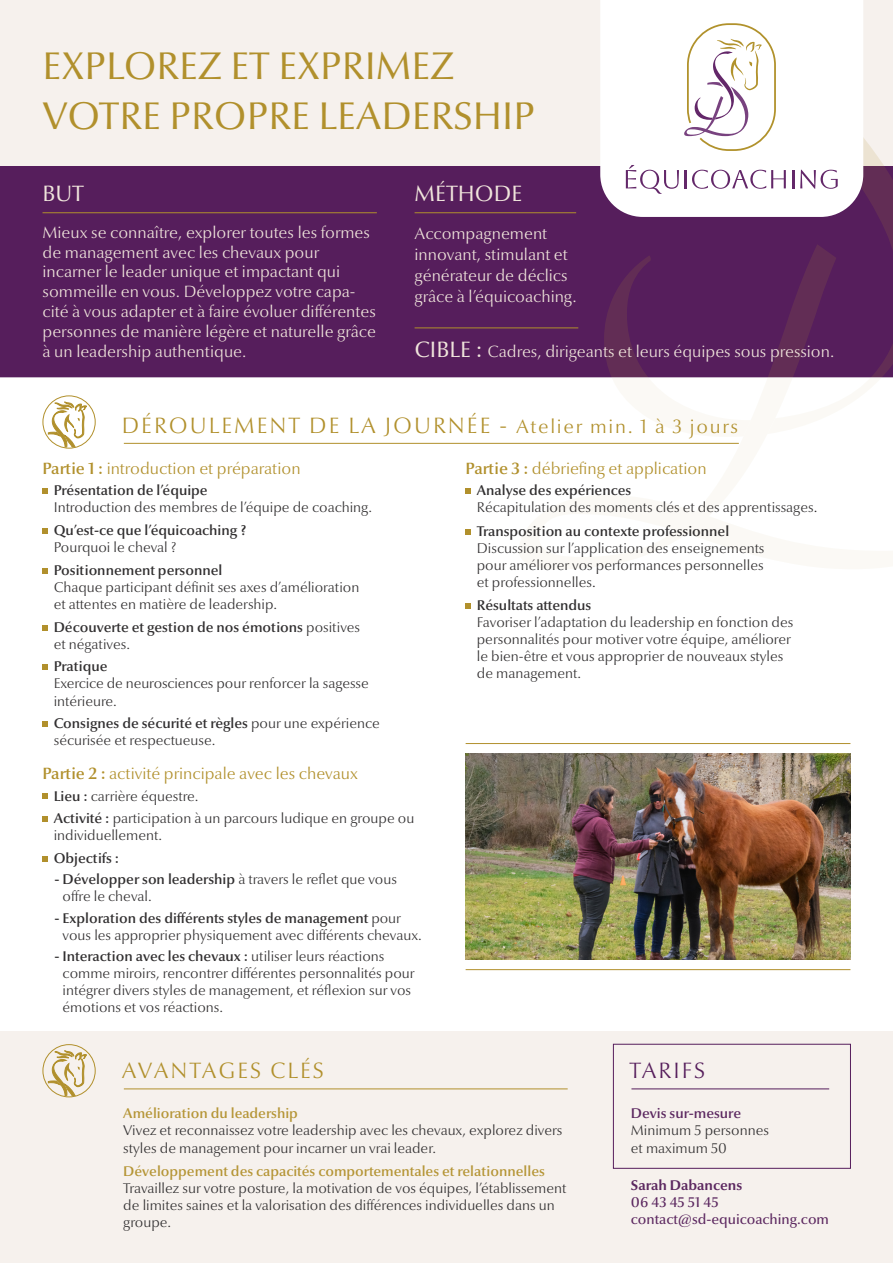
<style>
.page{position:relative;width:893px;height:1263px;background:#fff}
.page>*{position:absolute;margin:0;border:0;box-sizing:border-box;transform-origin:0 0}
.t1{font:39px/49.9px "Optima Nova LT Pro";color:#b1902c}
.t2{font:300 22.5px "Optima Nova LT Pro";letter-spacing:.09em;color:#b1902c}
.t3{font:22.5px "Optima Nova LT Pro";color:#f0e5dc}
.t4{font:300 22.5px "Optima Nova LT Pro";letter-spacing:.09em;color:#561e5c}
.t5{font:300 16.5px/19.8px "Optima Nova LT Pro";color:#f0e5dc}
.t6{font:300 16.5px "Optima Nova LT Pro";color:#b1902c}
.t7{font:300 14.25px/17.1px "Optima Nova LT Pro";color:#312f30}
.t8{font:600 14.25px/17.1px "Optima Nova LT Pro";color:#312f30}
.t9{font:500 14.25px/17.1px "Optima Nova LT Pro";color:#5c2860}
.s1{font-weight:400;font-size:22.5px}
.s2{font-size:19.5px}
.s3{font-weight:600}
.s4{font-weight:300}
.s5{color:#231f20}
.s6{font-weight:600;color:#b59536}
.s7{font-weight:600;color:#5c2860}
.s8{font-weight:700}
</style>
<div class="page">
<div style="left:0;top:1031px;width:893px;height:232px;background:#f6f1ed"></div>
<div style="left:0;top:0;width:893px;height:206px;background:#f6f1ed"></div>
<div style="left:0;top:166px;width:893px;height:211px;background:#561e5c"></div>
<hr style="left:43px;top:212px;width:334px;height:1px;background:#b1902c">
<hr style="left:415px;top:212px;width:161px;height:1px;background:#b1902c">
<svg style="left:768px;top:138px;width:125px;height:239px"></svg>
<svg style="left:604px;top:256px;width:47px;height:121px"></svg>
<div style="left:600px;top:0;width:263px;height:217px;background:#fff"></div>
<svg style="left:626px;top:22px;width:212px;height:172px;background:#f6f2f3"></svg>
<svg style="left:43px;top:489px;width:5px;height:5px"></svg>
<svg style="left:43px;top:528px;width:5px;height:6px"></svg>
<svg style="left:43px;top:568px;width:5px;height:5px"></svg>
<svg style="left:43px;top:625px;width:5px;height:5px"></svg>
<svg style="left:43px;top:665px;width:5px;height:5px"></svg>
<svg style="left:43px;top:721px;width:5px;height:6px"></svg>
<svg style="left:43px;top:794px;width:5px;height:5px"></svg>
<svg style="left:43px;top:816px;width:5px;height:6px"></svg>
<svg style="left:43px;top:856px;width:5px;height:5px"></svg>
<svg style="left:466px;top:489px;width:5px;height:5px"></svg>
<svg style="left:466px;top:529px;width:5px;height:5px"></svg>
<svg style="left:466px;top:603px;width:5px;height:5px"></svg>
<svg style="left:43px;top:401px;width:44px;height:46px"></svg>
<div style="left:43px;top:395px;width:53px;height:54px;border:1px solid #b1902c;border-radius:50%"></div>
<hr style="left:124px;top:443px;width:615px;height:1px;background:#b1902c">
<svg style="left:43px;top:1050px;width:44px;height:46px"></svg>
<div style="left:43px;top:1044px;width:53px;height:53px;border:1px solid #b1902c;border-radius:50%"></div>
<hr style="left:124px;top:1088px;width:444px;height:1px;background:#b1902c">
<hr style="left:415px;top:327px;width:163px;height:1px;background:#b1902c">
<hr style="left:466px;top:743px;width:384px;height:1px;background:#b1902c">
<hr style="left:466px;top:969px;width:384px;height:1px;background:#b1902c">
<img style="left:466px;top:754px;width:384px;height:206px">
<div style="left:613px;top:1044px;width:238px;height:124px;border:1px solid #561e5c"></div>
<hr style="left:631px;top:1088px;width:198px;height:1px;background:#561e5c">
<p class="t1" style="left:43px;top:40px;width:494px">EXPLOREZ ET EXPRIMEZ<br>VOTRE PROPRE LEADERSHIP</p>
<p class="t3" style="left:43px;top:179px;width:43px">BUT</p>
<p class="t5" style="left:43px;top:222px;width:335px">Mieux se connaître, explorer toutes les formes de management avec les chevaux pour incarner le leader unique et impactant qui sommeille en vous. Développez votre capa&shy;cité à vous adapter et à faire évoluer différentes personnes de manière légère et naturelle grâce à un leadership authentique.</p>
<p class="t3" style="left:415px;top:179px;width:109px">MÉTHODE</p>
<p class="t5" style="left:415px;top:223px;width:164px;line-height:21px">Accompagnement innovant, stimulant et générateur de déclics grâce à l’équicoaching.</p>
<p class="t5" style="left:415px;top:341px;width:421px"><span class="s1">CIBLE :</span> Cadres, dirigeants et leurs équipes sous pression.</p>
<p class="t2" style="left:122px;top:411px;width:618px">DÉROULEMENT DE LA JOURNÉE - <span class="s2">Atelier min. 1 à 3 jours</span></p>
<p class="t6" style="left:43px;top:458px;width:260px"><span class="s3">Partie 1 :</span> introduction et préparation</p>
<p class="t7" style="left:54px;top:482px;width:320px"><span class="s3">Présentation de l’équipe<br></span>Introduction des membres de l’équipe de coaching.</p>
<p class="t8" style="left:54px;top:522px;width:194px">Qu’est-ce que l’équicoaching ?<br><span class="s4">Pourquoi le cheval ?</span></p>
<p class="t7" style="left:54px;top:561px;width:307px"><span class="s3">Positionnement personnel<br></span>Chaque participant définit ses axes d’amélioration et attentes en matière de leadership.</p>
<p class="t8" style="left:54px;top:618px;width:308px">Découverte et gestion de nos émotions <span class="s4">positives et négatives.</span></p>
<p class="t7" style="left:54px;top:658px;width:317px"><span class="s3">Pratique<br></span>Exercice de neurosciences pour renforcer la sagesse intérieure.</p>
<p class="t7" style="left:54px;top:715px;width:328px"><span class="s3">Consignes de sécurité et règles</span> pour une expérience sécurisée et respectueuse.</p>
<p class="t6" style="left:43px;top:763px;width:317px"><span class="s3">Partie 2 :</span> activité principale avec les chevaux</p>
<p class="t7" style="left:54px;top:787px;width:146px"><span class="s3">Lieu :</span> carrière équestre.</p>
<p class="t7" style="left:54px;top:810px;width:362px"><span class="s3">Activité :</span> participation à un parcours ludique en groupe ou individuellement.</p>
<p class="t8" style="left:54px;top:849px;width:67px">Objectifs :</p>
<p class="t7" style="left:63px;top:871px;width:336px;text-indent:-8px"><span class="s3">- Développer son leadership</span> à travers le reflet que vous offre le cheval.</p>
<p class="t7" style="left:63px;top:909px;width:361px;text-indent:-8px"><span class="s3">- Exploration des différents styles de management</span> pour vous les approprier physiquement avec différents chevaux.</p>
<p class="t7" style="left:63px;top:948px;width:353px;text-indent:-8px"><span class="s3">- Interaction avec les chevaux :</span> utiliser leurs réactions comme miroirs, rencontrer différentes personnalités pour intégrer divers styles de management, et réflexion sur vos émotions et vos réactions.</p>
<p class="t2" style="left:122px;top:1056px;width:204px">AVANTAGES CLÉS</p>
<p class="t6" style="left:466px;top:458px;width:243px"><span class="s3">Partie 3 :</span> débriefing et application</p>
<p class="t7" style="left:477px;top:482px;width:342px"><span class="s3">Analyse des expériences<br></span>Récapitulation des moments clés et des apprentissages<span class="s5">.</span></p>
<p class="t7" style="left:477px;top:522px;width:289px"><span class="s3">Transposition au contexte professionnel </span>Discussion sur l’application des enseignements pour améliorer vos performances personnelles et professionnelles<span class="s5">.</span></p>
<p class="t7" style="left:477px;top:596px;width:318px"><span class="s3">Résultats attendus<br></span>Favoriser l’adaptation du leadership en fonction des personnalités pour motiver votre équipe, améliorer le bien-être et vous approprier de nouveaux styles de management.</p>
<p class="t4" style="left:629px;top:1056px;width:77px">TARIFS</p>
<p class="t7" style="left:123px;top:1105px;width:441px"><span class="s6">Amélioration du leadership<br></span>Vivez et reconnaissez votre leadership avec les chevaux, explorez divers styles de management pour incarner un vrai leader.</p>
<p class="t7" style="left:123px;top:1162px;width:445px"><span class="s6">Développement des capacités comportementales et relationnelles </span>Travaillez sur votre posture, la motivation de vos équipes, l’établissement de limites saines et la valorisation des différences individuelles dans un groupe.</p>
<p class="t7" style="left:631px;top:1105px;width:140px"><span class="s7">Devis sur-mesure<br></span>Minimum 5 personnes et maximum 50</p>
<p class="t9" style="left:631px;top:1176px;width:200px"><span class="s8">Sarah Dabancens<br></span>06 43 45 51 45 contact@sd-equicoaching.com</p>
</div>
